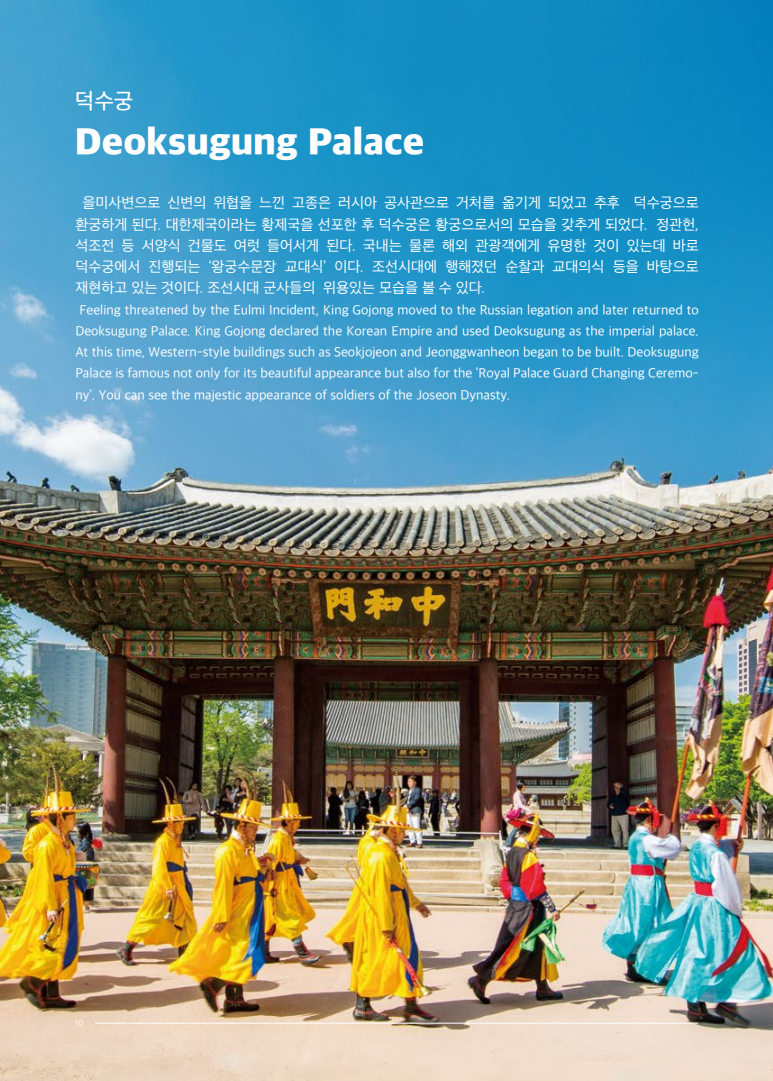
<style>
.page{position:relative;width:773px;height:1081px;background:#fff}
.page>*{position:absolute;margin:0;border:0;box-sizing:border-box;transform-origin:0 0}
.t1{font:800 38.75px "Apple SD Gothic Neo";color:#fff}
.t2{font:500 22.5px "Apple SD Gothic Neo";color:#fff}
.t3{font:15px/21.2px "Apple SD Gothic Neo";color:#fff;text-align:justify}
.t4{font:13.75px/21.2px "Apple SD Gothic Neo";color:#fff;text-align:justify}
.t5{font:8.75px "Apple SD Gothic Neo";color:#fff}
</style>
<div class="page">
<img style="left:0;top:0;width:772px;height:1081px">
<hr style="left:95px;top:1023px;width:602px;height:1px;background:#fff">
<h2 class="t2" style="left:75px;top:89px;width:60px">덕수궁</h2>
<h1 class="t1" style="left:75px;top:121px;width:351px">Deoksugung Palace</h1>
<p class="t3" style="left:75px;top:193px;width:625px;text-indent:7px">을미사변으로 신변의 위협을 느낀 고종은 러시아 공사관으로 거처를 옮기게 되었고 추후 덕수궁으로 환궁하게 된다. 대한제국이라는 황제국을 선포한 후 덕수궁은 황궁으로서의 모습을 갖추게 되었다. 정관헌, 석조전 등 서양식 건물도 여럿 들어서게 된다. 국내는 물론 해외 관광객에게 유명한 것이 있는데 바로 덕수궁에서 진행되는 ‘왕궁수문장 교대식’ 이다. 조선시대에 행해졌던 순찰과 교대의식 등을 바탕으로 재현하고 있는 것이다. 조선시대 군사들의 위용있는 모습을 볼 수 있다.</p>
<p class="t4" style="left:75px;top:300px;width:624px">Feeling threatened by the Eulmi Incident, King Gojong moved to the Russian legation and later returned to Deoksugung Palace. King Gojong declared the Korean Empire and used Deoksugung as the imperial palace.<br>At this time, Western-style buildings such as Seokjojeon and Jeonggwanheon began to be built. Deoksugung Palace is famous not only for its beautiful appearance but also for the ‘Royal Palace Guard Changing Ceremo&shy;ny’. You can see the majestic appearance of soldiers of the Joseon Dynasty.</p>
<p class="t5" style="left:75px;top:1018px;width:10px">10</p>
</div>
